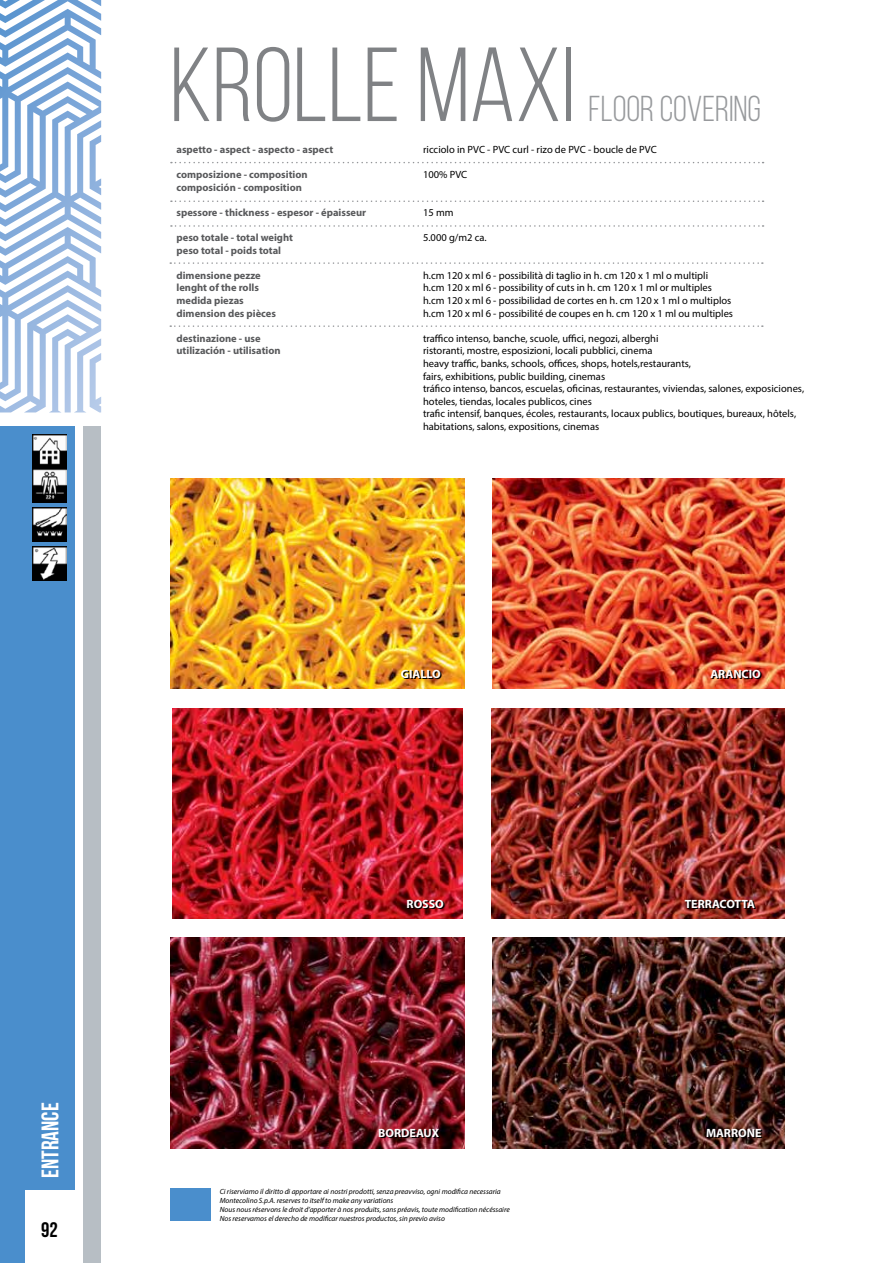
<style>
.page{position:relative;width:893px;height:1263px;background:#fff}
.page>*{position:absolute;margin:0;border:0;box-sizing:border-box;transform-origin:0 0}
.t1{font:105px "Bebas Neue";color:#808285}
.t2{font:36px "Bebas Neue";color:#97999c}
.t3{font:700 24px "Bebas Neue";color:#fff}
.t4{font:700 21px "Bebas Neue";color:#000}
.t5{font:700 12px "Myriad Pro";color:#fff}
.t6{font:10.5px/12.6px "Myriad Pro";color:#000}
.t7{font:700 10.5px/12.6px "Myriad Pro";color:#58595b}
.t8{font:italic 7.5px/9px "Myriad Pro";color:#000}
</style>
<div class="page">
<div style="left:0;top:426px;width:75px;height:837px;background:#4a8ecc"></div>
<img style="left:32px;top:546px;width:34px;height:34px">
<img style="left:171px;top:938px;width:293px;height:210px">
<img style="left:492px;top:478px;width:293px;height:211px">
<img style="left:171px;top:478px;width:293px;height:211px">
<img style="left:492px;top:938px;width:293px;height:210px">
<img style="left:491px;top:708px;width:294px;height:210px">
<img style="left:172px;top:708px;width:291px;height:210px">
<svg style="left:171px;top:200px;width:593px;height:2px"></svg>
<svg style="left:171px;top:162px;width:593px;height:1px"></svg>
<svg style="left:171px;top:225px;width:593px;height:2px"></svg>
<svg style="left:170px;top:262px;width:593px;height:2px"></svg>
<svg style="left:170px;top:325px;width:593px;height:2px"></svg>
<div style="left:170px;top:1188px;width:40px;height:33px;background:#4a8ecc"></div>
<div style="left:84px;top:426px;width:17px;height:837px;background:#b7bec4"></div>
<div style="left:25px;top:1191px;width:50px;height:72px;background:#fff"></div>
<img style="left:32px;top:435px;width:34px;height:68px">
<img style="left:32px;top:507px;width:34px;height:34px">
<svg style="left:0;top:0;width:101px;height:412px"></svg>
<h3 class="t3" style="left:37px;top:1178px;width:77px;rotate:-90deg">ENTRANCE</h3>
<h3 class="t4" style="left:41px;top:1218px;width:18px">92</h3>
<h1 class="t1" style="left:170px;top:29px;width:406px">KROLLE MAXI</h1>
<h2 class="t2" style="left:589px;top:89px;width:174px">FLOOR COVERING</h2>
<p class="t6" style="left:423px;top:143px;width:235px">ricciolo in PVC - PVC curl - rizo de PVC - boucle de PVC</p>
<p class="t6" style="left:423px;top:168px;width:46px">100% PVC</p>
<p class="t6" style="left:423px;top:206px;width:32px">15 mm</p>
<p class="t6" style="left:423px;top:231px;width:65px">5.000 g/m2 ca.</p>
<p class="t6" style="left:423px;top:269px;width:312px">h.cm 120 x ml 6 - possibilità di taglio in h. cm 120 x 1 ml o multipli<br>h.cm 120 x ml 6 - possibility of cuts in h. cm 120 x 1 ml or multiples h.cm 120 x ml 6 - possibilidad de cortes en h. cm 120 x 1 ml o multiplos h.cm 120 x ml 6 - possibilité de coupes en h. cm 120 x 1 ml ou multiples</p>
<p class="t6" style="left:423px;top:332px;width:383px">traffico intenso, banche, scuole, uffici, negozi, alberghi<br>ristoranti, mostre, esposizioni, locali pubblici, cinema<br>heavy traffic, banks, schools, offices, shops, hotels,restaurants,<br>fairs, exhibitions, public building, cinemas<br>tráfico intenso, bancos, escuelas, oficinas, restaurantes, viviendas, salones, exposiciones, hoteles, tiendas, locales publicos, cines<br>trafic intensif, banques, écoles, restaurants, locaux publics, boutiques, bureaux, hôtels, habitations, salons, expositions, cinemas</p>
<p class="t7" style="left:176px;top:143px;width:158px">aspetto - aspect - aspecto - aspect</p>
<p class="t7" style="left:176px;top:168px;width:133px">composizione - composition composición - composition</p>
<p class="t7" style="left:176px;top:206px;width:191px">spessore - thickness - espesor - épaisseur</p>
<p class="t7" style="left:176px;top:231px;width:118px">peso totale - total weight peso total - poids total</p>
<p class="t7" style="left:176px;top:269px;width:101px">dimensione pezze lenght of the rolls medida piezas dimension des pièces</p>
<p class="t7" style="left:176px;top:332px;width:106px">destinazione - use utilización - utilisation</p>
<p class="t5" style="left:401px;top:666px;width:41px">GIALLO</p>
<p class="t5" style="left:710px;top:666px;width:52px">ARANCIO</p>
<p class="t5" style="left:407px;top:896px;width:39px">ROSSO</p>
<p class="t5" style="left:685px;top:896px;width:72px">TERRACOTTA</p>
<p class="t5" style="left:378px;top:1125px;width:62px">BORDEAUX</p>
<p class="t5" style="left:706px;top:1125px;width:57px">MARRONE</p>
<p class="t8" style="left:220px;top:1187px;width:292px">Ci riserviamo il diritto di apportare ai nostri prodotti, senza preavviso, ogni modifica necessaria Montecolino S.p.A. reserves to itself to make any variations<br>Nous nous réservons le droit d’apporter à nos produits, sans préavis, toute modification nécéssaire Nos reservamos el derecho de modificar nuestros productos, sin previo aviso</p>
</div>
